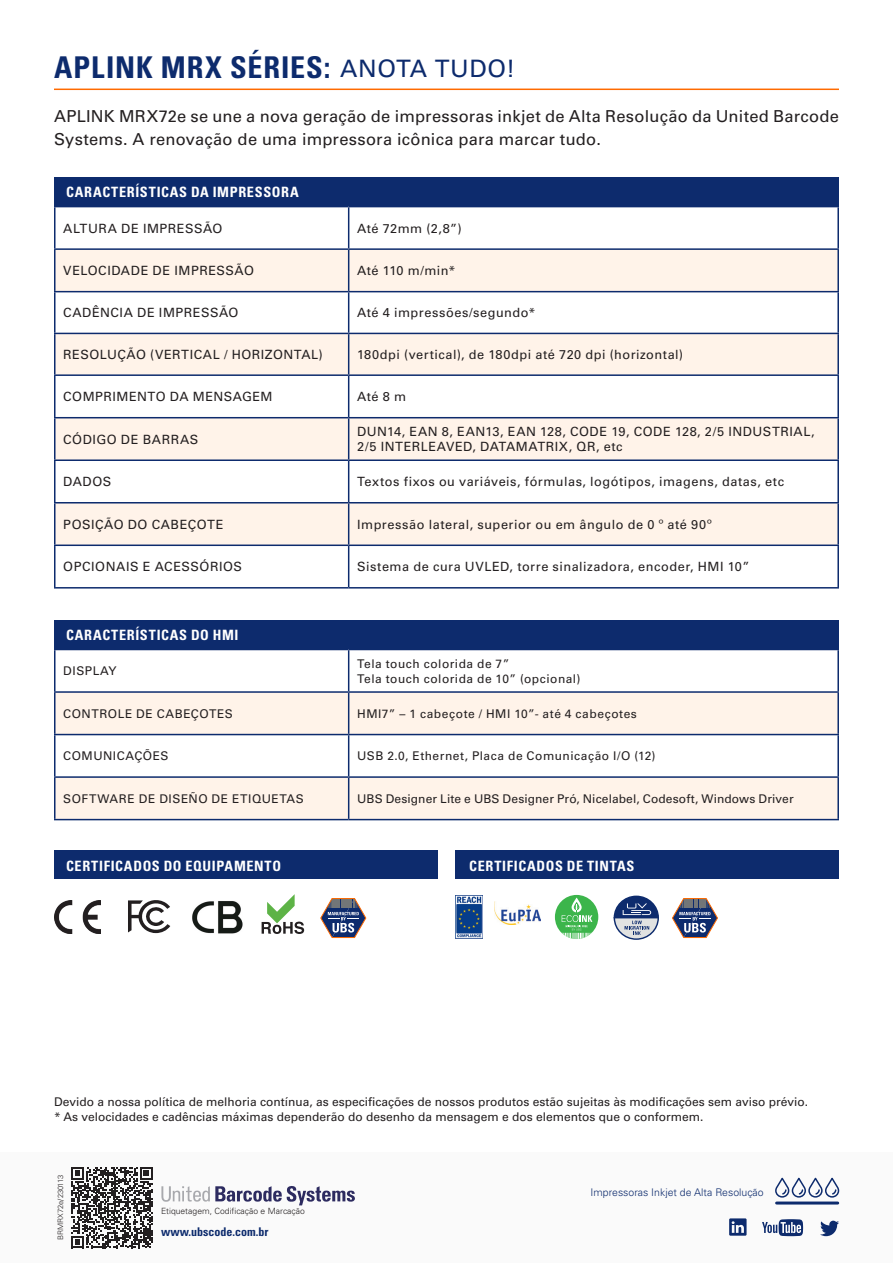
<style>
.page{position:relative;width:893px;height:1263px;background:#fff}
.page>*{position:absolute;margin:0;border:0;box-sizing:border-box;transform-origin:0 0}
.t1{font:700 condensed 30px "Univers";letter-spacing:.03em;color:#0d2b6d}
.t2{font:24px "Univers";letter-spacing:.02em;color:#0d2b6d}
.t3{font:16.5px/22.5px "Univers";letter-spacing:.015em;color:#231f20}
.t4{font:700 condensed 14.25px "Univers";letter-spacing:.045em;color:#fff}
.t5{font:12.75px "Univers";letter-spacing:.04em;color:#231f20}
.t6{font:12px "Univers";color:#231f20}
.t7{font:12px "Univers";letter-spacing:.04em;color:#231f20}
.t8{font:12px "Univers";letter-spacing:.045em;color:#231f20}
.t9{font:700 condensed 12px "Univers";color:#0d2b6d}
.t10{font:300 10.5px "Univers";color:#0d2b6d}
.t11{font:300 8.55px "Univers";color:#231f20}
.t12{font:300 7.5px "Univers";color:#231f20}
</style>
<div class="page">
<div style="left:0;top:1152px;width:893px;height:111px;background:#fafafa"></div>
<svg style="left:729px;top:1218px;width:18px;height:18px"></svg>
<svg style="left:762px;top:1219px;width:41px;height:17px"></svg>
<svg style="left:820px;top:1221px;width:19px;height:15px"></svg>
<svg style="left:775px;top:1177px;width:65px;height:21px"></svg>
<hr style="left:777px;top:1201px;width:61px;height:3px;background:#0d2b6d">
<hr style="left:54px;top:89px;width:785px;height:1px;background:#ff6a00">
<svg style="left:56px;top:250px;width:781px;height:294px;fill:#fff3e9"></svg>
<hr style="left:54px;top:207px;width:2px;height:41px;background:#0d2b6d">
<hr style="left:54px;top:206px;width:295px;height:1px;background:#0d2b6d">
<hr style="left:348px;top:207px;width:1px;height:41px;background:#0d2b6d">
<hr style="left:349px;top:206px;width:490px;height:1px;background:#0d2b6d">
<hr style="left:837px;top:207px;width:2px;height:41px;background:#0d2b6d">
<hr style="left:54px;top:250px;width:2px;height:41px;background:#0d2b6d">
<hr style="left:54px;top:248px;width:295px;height:2px;background:#0d2b6d">
<hr style="left:348px;top:250px;width:1px;height:41px;background:#0d2b6d">
<hr style="left:349px;top:248px;width:490px;height:2px;background:#0d2b6d">
<hr style="left:837px;top:250px;width:2px;height:41px;background:#0d2b6d">
<hr style="left:54px;top:292px;width:2px;height:41px;background:#0d2b6d">
<hr style="left:54px;top:291px;width:295px;height:1px;background:#0d2b6d">
<hr style="left:348px;top:292px;width:1px;height:41px;background:#0d2b6d">
<hr style="left:349px;top:291px;width:490px;height:1px;background:#0d2b6d">
<hr style="left:837px;top:292px;width:2px;height:41px;background:#0d2b6d">
<hr style="left:54px;top:334px;width:2px;height:40px;background:#0d2b6d">
<hr style="left:54px;top:333px;width:295px;height:1px;background:#0d2b6d">
<hr style="left:348px;top:334px;width:1px;height:40px;background:#0d2b6d">
<hr style="left:349px;top:333px;width:490px;height:1px;background:#0d2b6d">
<hr style="left:837px;top:334px;width:2px;height:40px;background:#0d2b6d">
<hr style="left:54px;top:376px;width:2px;height:41px;background:#0d2b6d">
<hr style="left:54px;top:374px;width:295px;height:2px;background:#0d2b6d">
<hr style="left:348px;top:376px;width:1px;height:41px;background:#0d2b6d">
<hr style="left:349px;top:374px;width:490px;height:2px;background:#0d2b6d">
<hr style="left:837px;top:376px;width:2px;height:41px;background:#0d2b6d">
<hr style="left:54px;top:418px;width:2px;height:41px;background:#0d2b6d">
<hr style="left:54px;top:417px;width:295px;height:1px;background:#0d2b6d">
<hr style="left:348px;top:418px;width:1px;height:41px;background:#0d2b6d">
<hr style="left:349px;top:417px;width:490px;height:1px;background:#0d2b6d">
<hr style="left:837px;top:418px;width:2px;height:41px;background:#0d2b6d">
<hr style="left:54px;top:461px;width:2px;height:41px;background:#0d2b6d">
<hr style="left:54px;top:459px;width:295px;height:2px;background:#0d2b6d">
<hr style="left:348px;top:461px;width:1px;height:41px;background:#0d2b6d">
<hr style="left:349px;top:459px;width:490px;height:2px;background:#0d2b6d">
<hr style="left:837px;top:461px;width:2px;height:41px;background:#0d2b6d">
<hr style="left:54px;top:503px;width:2px;height:41px;background:#0d2b6d">
<hr style="left:54px;top:502px;width:295px;height:1px;background:#0d2b6d">
<hr style="left:348px;top:503px;width:1px;height:41px;background:#0d2b6d">
<hr style="left:349px;top:502px;width:490px;height:1px;background:#0d2b6d">
<hr style="left:837px;top:503px;width:2px;height:41px;background:#0d2b6d">
<hr style="left:54px;top:546px;width:2px;height:41px;background:#0d2b6d">
<hr style="left:54px;top:544px;width:295px;height:2px;background:#0d2b6d">
<hr style="left:54px;top:587px;width:295px;height:1px;background:#0d2b6d">
<hr style="left:348px;top:546px;width:1px;height:41px;background:#0d2b6d">
<hr style="left:349px;top:544px;width:490px;height:2px;background:#0d2b6d">
<hr style="left:837px;top:546px;width:2px;height:41px;background:#0d2b6d">
<hr style="left:349px;top:587px;width:490px;height:1px;background:#0d2b6d">
<div style="left:54px;top:177px;width:785px;height:29px;background:#0d2b6d"></div>
<svg style="left:56px;top:693px;width:781px;height:126px;fill:#fff3e9"></svg>
<hr style="left:54px;top:650px;width:2px;height:41px;background:#0d2b6d">
<hr style="left:54px;top:649px;width:295px;height:1px;background:#0d2b6d">
<hr style="left:348px;top:650px;width:1px;height:41px;background:#0d2b6d">
<hr style="left:349px;top:649px;width:490px;height:1px;background:#0d2b6d">
<hr style="left:837px;top:650px;width:2px;height:41px;background:#0d2b6d">
<hr style="left:54px;top:693px;width:2px;height:41px;background:#0d2b6d">
<hr style="left:54px;top:691px;width:295px;height:2px;background:#0d2b6d">
<hr style="left:348px;top:693px;width:1px;height:41px;background:#0d2b6d">
<hr style="left:349px;top:691px;width:490px;height:2px;background:#0d2b6d">
<hr style="left:837px;top:693px;width:2px;height:41px;background:#0d2b6d">
<hr style="left:54px;top:735px;width:2px;height:41px;background:#0d2b6d">
<hr style="left:54px;top:734px;width:295px;height:1px;background:#0d2b6d">
<hr style="left:348px;top:735px;width:1px;height:41px;background:#0d2b6d">
<hr style="left:349px;top:734px;width:490px;height:1px;background:#0d2b6d">
<hr style="left:837px;top:735px;width:2px;height:41px;background:#0d2b6d">
<hr style="left:54px;top:778px;width:2px;height:41px;background:#0d2b6d">
<hr style="left:54px;top:776px;width:295px;height:2px;background:#0d2b6d">
<hr style="left:54px;top:819px;width:295px;height:1px;background:#0d2b6d">
<hr style="left:348px;top:778px;width:1px;height:41px;background:#0d2b6d">
<hr style="left:349px;top:776px;width:490px;height:2px;background:#0d2b6d">
<hr style="left:837px;top:778px;width:2px;height:41px;background:#0d2b6d">
<hr style="left:349px;top:819px;width:490px;height:1px;background:#0d2b6d">
<div style="left:54px;top:620px;width:785px;height:29px;background:#0d2b6d"></div>
<div style="left:54px;top:850px;width:383px;height:29px;background:#0d2b6d"></div>
<div style="left:455px;top:850px;width:384px;height:29px;background:#0d2b6d"></div>
<svg style="left:128px;top:900px;width:42px;height:33px"></svg>
<img style="left:54px;top:900px;width:46px;height:33px">
<svg style="left:262px;top:894px;width:42px;height:40px"></svg>
<svg style="left:320px;top:898px;width:47px;height:40px"></svg>
<img style="left:192px;top:901px;width:51px;height:33px">
<svg style="left:555px;top:895px;width:43px;height:44px"></svg>
<img style="left:455px;top:895px;width:28px;height:44px">
<img style="left:495px;top:904px;width:45px;height:20px">
<svg style="left:614px;top:895px;width:45px;height:45px"></svg>
<svg style="left:672px;top:898px;width:46px;height:40px"></svg>
<svg style="left:161px;top:1186px;width:194px;height:19px"></svg>
<svg style="left:71px;top:1167px;width:81px;height:81px"></svg>
<p class="t1" style="left:54px;top:49px;width:278px">APLINK MRX SÉRIES:</p>
<p class="t2" style="left:340px;top:55px;width:176px">ANOTA TUDO!</p>
<p class="t3" style="left:54px;top:105px;width:786px">APLINK MRX72e se une a nova geração de impressoras inkjet de Alta Resolução da United Barcode<br>Systems. A renovação de uma impressora icônica para marcar tudo.</p>
<p class="t4" style="left:66px;top:183px;width:234px">CARACTERÍSTICAS DA IMPRESSORA</p>
<p class="t5" style="left:63px;top:221px;width:161px">ALTURA DE IMPRESSÃO</p>
<p class="t5" style="left:357px;top:221px;width:106px">Até 72mm (2,8”)</p>
<p class="t5" style="left:63px;top:263px;width:192px">VELOCIDADE DE IMPRESSÃO</p>
<p class="t5" style="left:357px;top:263px;width:100px">Até 110 m/min*</p>
<p class="t5" style="left:63px;top:305px;width:177px">CADÊNCIA DE IMPRESSÃO</p>
<p class="t5" style="left:357px;top:305px;width:180px">Até 4 impressões/segundo*</p>
<p class="t5" style="left:63px;top:347px;width:261px">RESOLUÇÃO (VERTICAL / HORIZONTAL)</p>
<p class="t5" style="left:357px;top:347px;width:327px">180dpi (vertical), de 180dpi até 720 dpi (horizontal)</p>
<p class="t5" style="left:63px;top:389px;width:211px">COMPRIMENTO DA MENSAGEM</p>
<p class="t5" style="left:357px;top:389px;width:50px">Até 8 m</p>
<p class="t5" style="left:63px;top:432px;width:137px">CÓDIGO DE BARRAS</p>
<p class="t5" style="left:357px;top:424px;width:459px">DUN14, EAN 8, EAN13, EAN 128, CODE 19, CODE 128, 2/5 INDUSTRIAL,</p>
<p class="t5" style="left:357px;top:439px;width:267px">2/5 INTERLEAVED, DATAMATRIX, QR, etc</p>
<p class="t5" style="left:63px;top:474px;width:50px">DADOS</p>
<p class="t5" style="left:357px;top:474px;width:428px">Textos fixos ou variáveis, fórmulas, logótipos, imagens, datas, etc</p>
<p class="t5" style="left:63px;top:517px;width:162px">POSIÇÃO DO CABEÇOTE</p>
<p class="t5" style="left:357px;top:517px;width:356px">Impressão lateral, superior ou em ângulo de 0 º até 90º</p>
<p class="t5" style="left:63px;top:559px;width:180px">OPCIONAIS E ACESSÓRIOS</p>
<p class="t5" style="left:357px;top:559px;width:394px">Sistema de cura UVLED, torre sinalizadora, encoder, HMI 10”</p>
<p class="t4" style="left:66px;top:626px;width:174px">CARACTERÍSTICAS DO HMI</p>
<p class="t7" style="left:63px;top:664px;width:55px">DISPLAY</p>
<p class="t7" style="left:357px;top:656px;width:154px">Tela touch colorida de 7”</p>
<p class="t7" style="left:357px;top:671px;width:225px">Tela touch colorida de 10” (opcional)</p>
<p class="t8" style="left:63px;top:706px;width:171px">CONTROLE DE CABEÇOTES</p>
<p class="t7" style="left:357px;top:706px;width:281px">HMI7” – 1 cabeçote / HMI 10”- até 4 cabeçotes</p>
<p class="t8" style="left:63px;top:749px;width:107px">COMUNICAÇÕES</p>
<p class="t7" style="left:357px;top:749px;width:300px">USB 2.0, Ethernet, Placa de Comunicação I/O (12)</p>
<p class="t8" style="left:63px;top:791px;width:242px">SOFTWARE DE DISEÑO DE ETIQUETAS</p>
<p class="t6" style="left:357px;top:791px;width:438px">UBS Designer Lite e UBS Designer Pró, Nicelabel, Codesoft, Windows Driver</p>
<p class="t4" style="left:66px;top:857px;width:217px">CERTIFICADOS DO EQUIPAMENTO</p>
<p class="t4" style="left:469px;top:857px;width:167px">CERTIFICADOS DE TINTAS</p>
<p class="t6" style="left:54px;top:1094px;width:756px">Devido a nossa política de melhoria contínua, as especificações de nossos produtos estão sujeitas às modificações sem aviso prévio.</p>
<p class="t6" style="left:54px;top:1109px;width:651px">* As velocidades e cadências máximas dependerão do desenho da mensagem e dos elementos que o conformem.</p>
<p class="t12" style="left:56px;top:1240px;width:66px;rotate:-90deg">BRMRX72e/230113</p>
<p class="t11" style="left:161px;top:1206px;width:145px">Etiquetagem, Codificação e Marcação</p>
<p class="t9" style="left:161px;top:1224px;width:109px">www.ubscode.com.br</p>
<p class="t10" style="left:591px;top:1186px;width:175px">Impressoras Inkjet de Alta Resolução</p>
</div>
